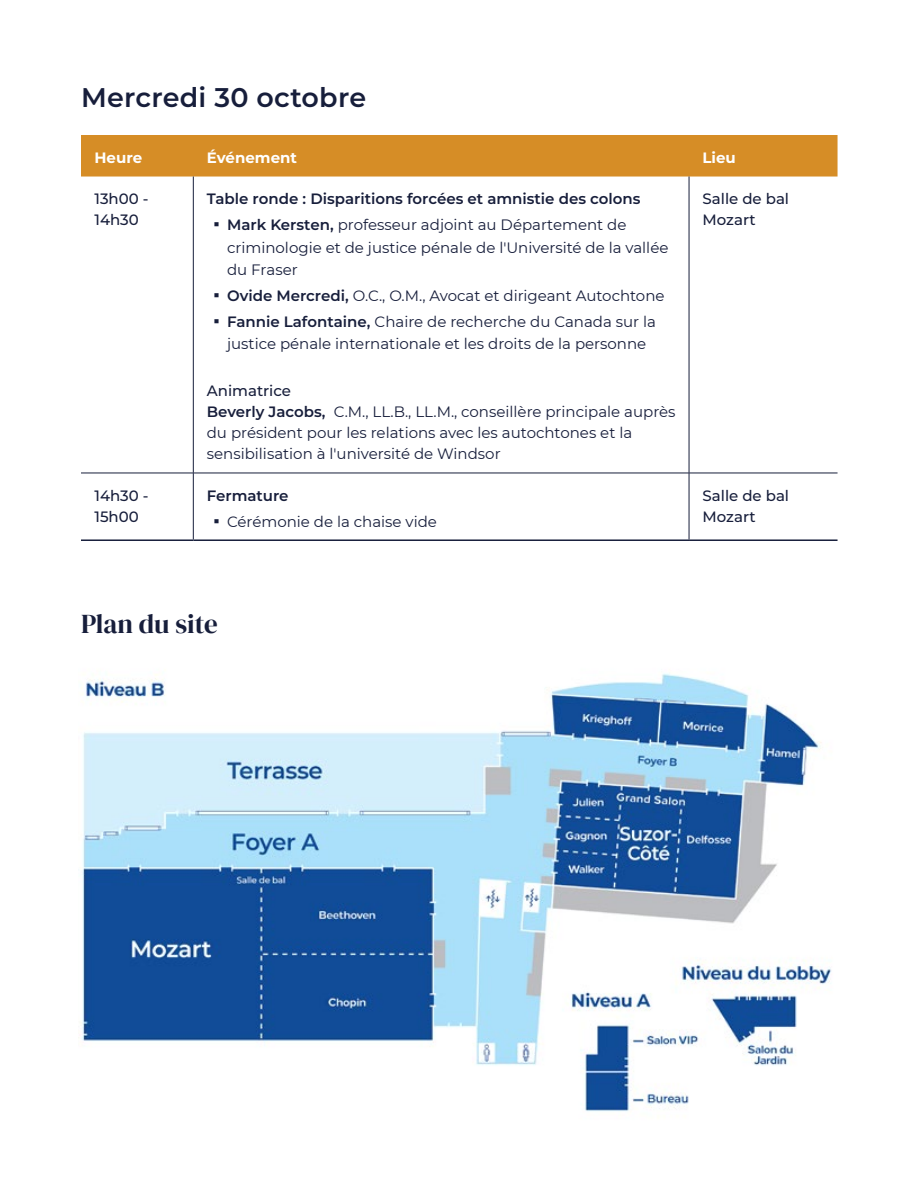
<style>
.page{position:relative;width:918px;height:1188px;background:#fff}
.page>*{position:absolute;margin:0;border:0;box-sizing:border-box;transform-origin:0 0}
.t1{font:600 27px "Montserrat";letter-spacing:.01em;color:#171e3b}
.t2{font:27px "DM Serif Display";letter-spacing:-.005em;color:#171e3b}
.t3{font:15px/22.5px "Montserrat";color:#171e3b}
.t4{font:600 15px "Montserrat";color:#171e3b}
.t5{font:500 15px/21px "Montserrat";color:#171e3b}
.t6{font:700 15px "Montserrat";color:#fff}
.s1{font-weight:600}
.s2{font-weight:500}
</style>
<div class="page">
<div style="left:81px;top:135px;width:757px;height:42px;background:#d68d26"></div>
<hr style="left:193px;top:177px;width:1px;height:296px;background:#171e3b">
<hr style="left:689px;top:177px;width:1px;height:296px;background:#171e3b">
<hr style="left:81px;top:473px;width:112px;height:1px;background:#171e3b">
<hr style="left:193px;top:473px;width:496px;height:1px;background:#171e3b">
<hr style="left:193px;top:473px;width:1px;height:66px;background:#171e3b">
<hr style="left:689px;top:473px;width:149px;height:1px;background:#171e3b">
<hr style="left:689px;top:473px;width:1px;height:66px;background:#171e3b">
<hr style="left:81px;top:539px;width:112px;height:2px;background:#171e3b">
<hr style="left:193px;top:539px;width:496px;height:2px;background:#171e3b">
<hr style="left:689px;top:539px;width:149px;height:2px;background:#171e3b">
<img style="left:78px;top:673px;width:754px;height:439px">
<h1 class="t1" style="left:81px;top:78px;width:287px">Mercredi 30 octobre</h1>
<p class="t6" style="left:94px;top:147px;width:49px">Heure</p>
<p class="t6" style="left:207px;top:147px;width:92px">Événement</p>
<p class="t6" style="left:703px;top:147px;width:35px">Lieu</p>
<p class="t5" style="left:94px;top:188px;width:56px">13h00 -<br>14h30</p>
<p class="t4" style="left:207px;top:188px;width:435px">Table ronde : Disparitions forcées et amnistie des colons</p>
<p class="t5" style="left:703px;top:188px;width:88px">Salle de bal<br>Mozart</p>
<p class="t3" style="left:227px;top:213px;width:443px;text-indent:-14px"><sup>■</sup> <span class="s1">Mark Kersten,</span> professeur adjoint au Département de criminologie et de justice pénale de l'Université de la vallée du Fraser</p>
<p class="t3" style="left:214px;top:284px;width:453px"><sup>■</sup> <span class="s1">Ovide Mercredi,</span> O.C., O.M., Avocat et dirigeant Autochtone</p>
<p class="t3" style="left:214px;top:309px;width:444px;text-align:center"><sup>■</sup> <span class="s1">Fannie Lafontaine,</span> Chaire de recherche du Canada sur la justice pénale internationale et les droits de la personne</p>
<p class="t3" style="left:207px;top:380px;width:470px;line-height:21px"><span class="s2">Animatrice<br></span><span class="s1">Beverly Jacobs,</span> C.M., LL.B., LL.M., conseillère principale auprès du président pour les relations avec les autochtones et la sensibilisation à l'université de Windsor</p>
<p class="t5" style="left:95px;top:485px;width:56px">14h30 -<br>15h00</p>
<p class="t4" style="left:207px;top:485px;width:83px">Fermature</p>
<p class="t3" style="left:214px;top:510px;width:225px"><sup>■</sup> Cérémonie de la chaise vide</p>
<h1 class="t2" style="left:81px;top:609px;width:139px">Plan du site</h1>
<p class="t5" style="left:703px;top:485px;width:88px">Salle de bal<br>Mozart</p>
</div>
